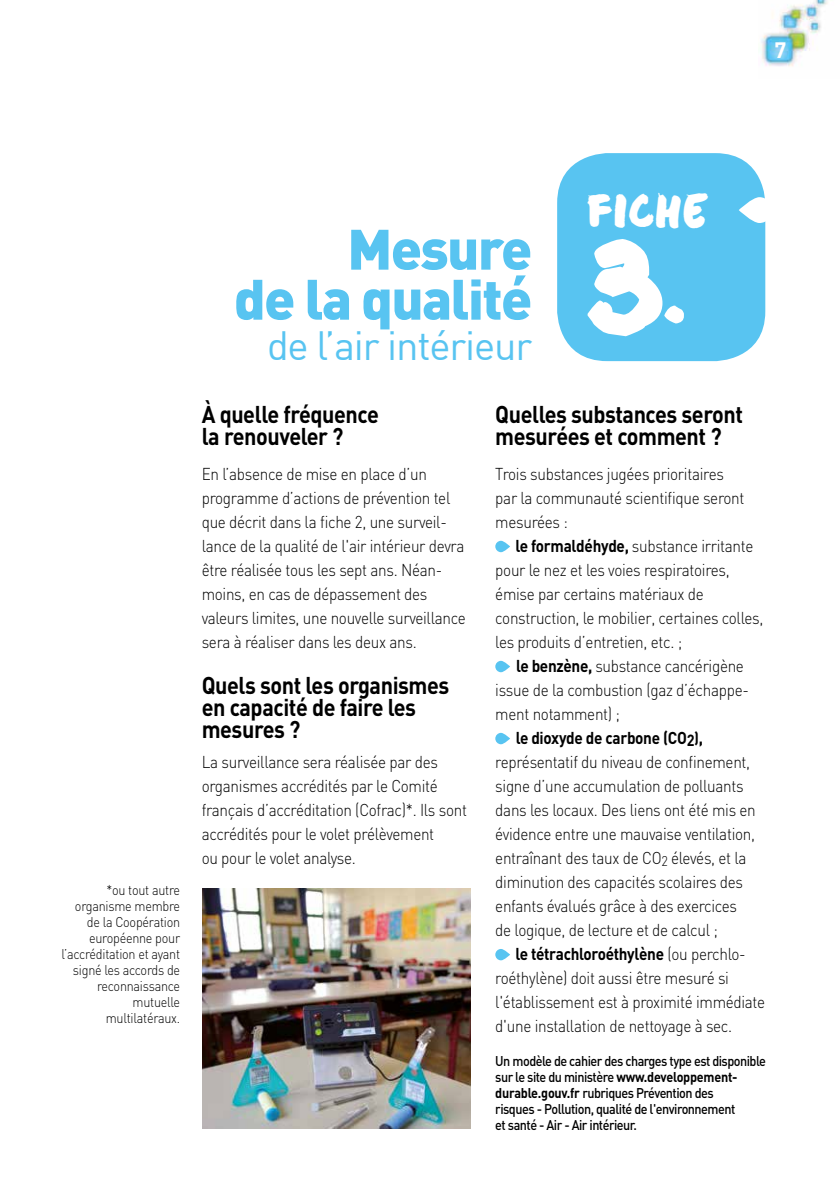
<style>
.page{position:relative;width:840px;height:1191px;background:#fff}
.page>*{position:absolute;margin:0;border:0;box-sizing:border-box;transform-origin:0 0}
.t1{font:96px "Culia";color:#fff}
.t2{font:900 56px/50px "DIN";letter-spacing:-.03em;color:#58c4f1;text-align:right}
.t3{font:40px "DIN";letter-spacing:-.03em;color:#58c4f1}
.t4{font:31.2px "Culia";letter-spacing:.06em;color:#fff}
.t5{font:700 24px/22px "DIN";letter-spacing:-.02em;color:#000;scale:.9 1}
.t6{font:700 22px "DIN";color:#fff}
.t7{font:300 17px/24px "DIN";letter-spacing:-.02em;color:#000;scale:.9 1}
.t8{font:700 17px "DIN";letter-spacing:-.02em;color:#000;scale:.9 1}
.t9{font:500 14px/16px "DIN";letter-spacing:-.04em;color:#000;scale:.9 1}
.t10{font:300 14px/16px "DIN";letter-spacing:-.02em;color:#000;text-align:right;scale:.9 1}
.s1{font-weight:700}
.s2{font-size:16px}
.s3{font-weight:300}
</style>
<div class="page">
<img style="left:761px;top:0;width:67px;height:66px">
<svg style="left:495px;top:541px;width:15px;height:11px"></svg>
<svg style="left:495px;top:661px;width:15px;height:11px"></svg>
<svg style="left:495px;top:733px;width:15px;height:11px"></svg>
<svg style="left:495px;top:949px;width:15px;height:11px"></svg>
<div style="left:557px;top:153px;width:207px;height:208px;background:#58c4f1;border-radius:50px"></div>
<svg style="left:738px;top:197px;width:33px;height:26px"></svg>
<img style="left:202px;top:888px;width:268px;height:240px">
<p class="t6" style="left:774px;top:35px;width:13px">7</p>
<p class="t10" style="left:61px;top:882px;width:133px">*ou tout autre organisme membre de la Coopération européenne pour l’accréditation et ayant signé les accords de reconnaissance mutuelle multilatéraux.</p>
<h2 class="t2" style="left:234px;top:221px;width:300px">Mesure<br>de la qualité</h2>
<h3 class="t3" style="left:267px;top:320px;width:267px">de l’air intérieur</h3>
<h3 class="t4" style="left:587px;top:193px;width:122px">FICHE</h3>
<h1 class="t1" style="left:587px;top:234px;width:99px">3.</h1>
<h3 class="t5" style="left:201px;top:402px;width:198px">À quelle fréquence la renouveler ?</h3>
<p class="t7" style="left:201px;top:462px;width:295px">En l’absence de mise en place d’un programme d’actions de prévention tel que décrit dans la fiche 2, une surveil&shy;lance de la qualité de l'air intérieur devra être réalisée tous les sept ans. Néan&shy;moins, en cas de dépassement des valeurs limites, une nouvelle surveillance sera à réaliser dans les deux ans.</p>
<h3 class="t5" style="left:201px;top:673px;width:276px">Quels sont les organismes en capacité de faire les mesures ?</h3>
<p class="t7" style="left:201px;top:750px;width:296px">La surveillance sera réalisée par des organismes accrédités par le Comité français d’accréditation (Cofrac)*. Ils sont accrédités pour le volet prélèvement<br>ou pour le volet analyse.</p>
<h3 class="t5" style="left:495px;top:402px;width:276px">Quelles substances seront mesurées et comment ?</h3>
<p class="t7" style="left:495px;top:462px;width:278px">Trois substances jugées prioritaires par la communauté scientifique seront mesurées :</p>
<p class="t7" style="left:495px;top:534px;width:299px;text-indent:20px"><span class="s1">le formaldéhyde,</span> substance irritante pour le nez et les voies respiratoires, émise par certains matériaux de construction, le mobilier, certaines colles, les produits d’entretien, etc. ;</p>
<p class="t7" style="left:515px;top:654px;width:255px"><span class="s1">le benzène,</span> substance cancérigène</p>
<p class="t7" style="left:495px;top:678px;width:283px">issue de la combustion (gaz d’échappe-</p>
<p class="t7" style="left:495px;top:702px;width:140px">ment notamment) ;</p>
<p class="t8" style="left:515px;top:727px;width:209px">le dioxyde de carbone (CO<sub>2</sub><span class="s2">)</span>,</p>
<p class="t7" style="left:495px;top:750px;width:284px">représentatif du niveau de confinement,</p>
<p class="t7" style="left:495px;top:774px;width:277px">signe d’une accumulation de polluants</p>
<p class="t7" style="left:495px;top:798px;width:291px">dans les locaux. Des liens ont été mis en</p>
<p class="t7" style="left:495px;top:822px;width:290px">évidence entre une mauvaise ventilation,</p>
<p class="t7" style="left:495px;top:846px;width:280px">entraînant des taux de CO<sub>2</sub> élevés, et la</p>
<p class="t7" style="left:495px;top:870px;width:277px">diminution des capacités scolaires des</p>
<p class="t7" style="left:495px;top:894px;width:270px">enfants évalués grâce à des exercices</p>
<p class="t7" style="left:495px;top:918px;width:248px">de logique, de lecture et de calcul ;</p>
<p class="t8" style="left:515px;top:943px;width:257px">le tétrachloroéthylène <span class="s3">(ou perchlo-</span></p>
<p class="t7" style="left:495px;top:966px;width:261px">roéthylène) doit aussi être mesuré si</p>
<p class="t7" style="left:495px;top:990px;width:301px">l'établissement est à proximité immédiate</p>
<p class="t7" style="left:495px;top:1014px;width:264px">d'une installation de nettoyage à sec.</p>
<p class="t9" style="left:495px;top:1052px;width:302px">Un modèle de cahier des charges type est disponible sur le site du ministère <span class="s1">www.developpement&shy;durable.gouv.fr</span> rubriques Prévention des<br>risques - Pollution, qualité de l'environnement<br>et santé - Air - Air intérieur.</p>
</div>
